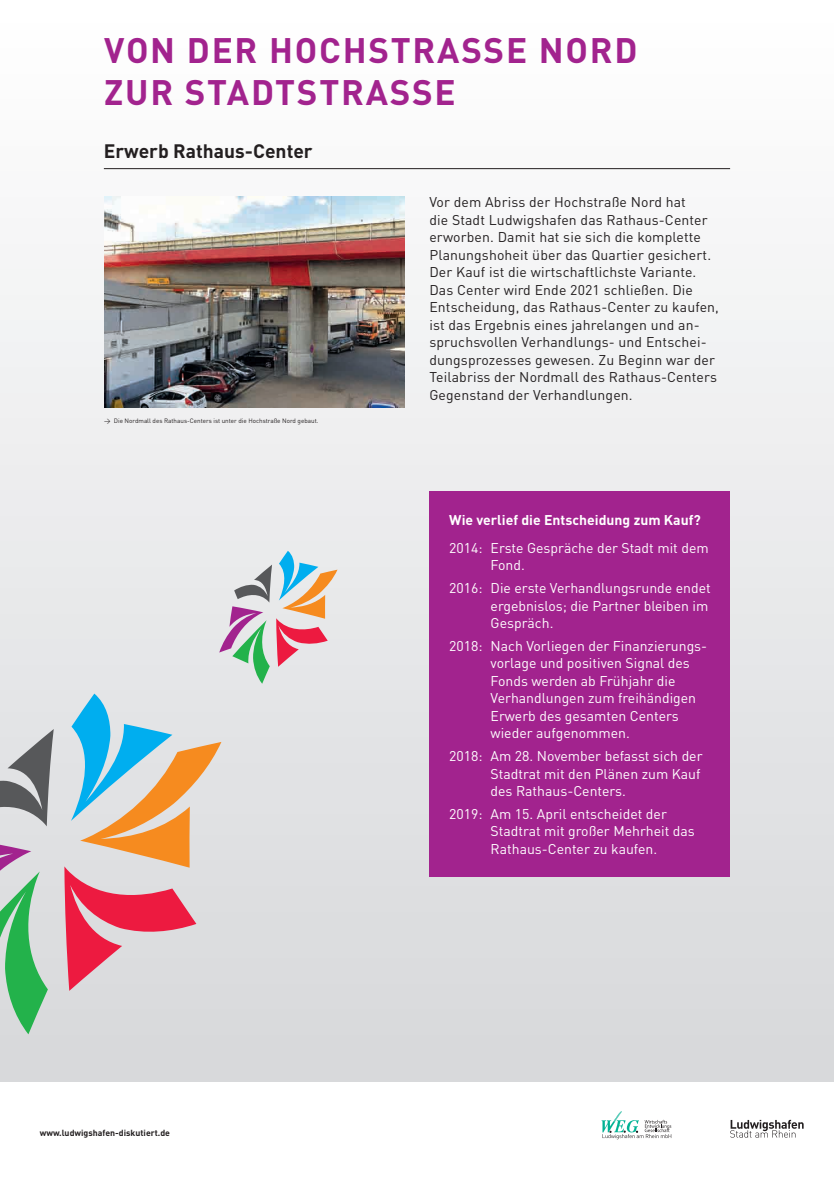
<style>
.page{position:relative;width:834px;height:1179px;background:#fff}
.page>*{position:absolute;margin:0;border:0;box-sizing:border-box;transform-origin:0 0}
.t1{font:700 35px/42px "FFDIN";letter-spacing:.05em;color:#a2238e}
.t2{font:700 19.25px "FFDIN";color:#231f20}
.t3{font:14px/17.5px "FFDIN";letter-spacing:.01em;color:#231f20}
.t4{font:14px/17.5px "FFDIN";color:#fff}
.t5{font:700 14px/28px "FFDIN";color:#fff}
.t6{font:700 8.75px "FFDIN";color:#231f20}
.t7{font:6.3px "FFDIN";color:#231f20}
.s1{font-weight:400}
</style>
<div class="page">
<svg style="left:730px;top:1120px;width:73px;height:17px"></svg>
<svg style="left:601px;top:1111px;width:70px;height:28px"></svg>
<div style="left:0;top:0;width:833px;height:1081px;background:linear-gradient(to bottom,#fff,#d6d7da)"></div>
<svg style="left:219px;top:551px;width:118px;height:133px;background:#cdc5c3"></svg>
<hr style="left:104px;top:168px;width:626px;height:1px;background:#231f20">
<img style="left:104px;top:197px;width:300px;height:211px">
<div style="left:429px;top:491px;width:300px;height:385px;background:#a2238e"></div>
<svg style="left:0;top:729px;width:54px;height:97px;background:#a0a1a3"></svg>
<svg style="left:64px;top:693px;width:157px;height:298px;background:#cfb6b5"></svg>
<svg style="left:0;top:836px;width:48px;height:198px;background:#93c5a3"></svg>
<p class="t1" style="left:104px;top:28px;width:534px">VON DER HOCHSTRASSE NORD<br>ZUR STADTSTRASSE</p>
<p class="t2" style="left:104px;top:139px;width:210px">Erwerb Rathaus-Center</p>
<p class="t7" style="left:104px;top:417px;width:216px">&gt; Die Nordmall des Rathaus-Centers ist unter die Hochstraße Nord gebaut.</p>
<p class="t6" style="left:40px;top:1127px;width:132px">www.ludwigshafen-diskutiert.de</p>
<p class="t3" style="left:429px;top:193px;width:291px">Vor dem Abriss der Hochstraße Nord hat<br>die Stadt Ludwigshafen das Rathaus-Center erworben. Damit hat sie sich die komplette Planungshoheit über das Quartier gesichert.<br>Der Kauf ist die wirtschaftlichste Variante.<br>Das Center wird Ende 2021 schließen. Die Entscheidung, das Rathaus-Center zu kaufen, ist das Ergebnis eines jahrelangen und an&shy;spruchsvollen Verhandlungs- und Entschei&shy;dungsprozesses gewesen. Zu Beginn war der Teilabriss der Nordmall des Rathaus-Centers Gegenstand der Verhandlungen.</p>
<p class="t5" style="left:449px;top:505px;width:261px">Wie verlief die Entscheidung zum Kauf?<br><span class="s1">2014: Erste Gespräche der Stadt mit dem</span></p>
<p class="t4" style="left:449px;top:554px;width:263px;line-height:22.8px;text-indent:41px">Fond.<br>2016: Die erste Verhandlungsrunde endet</p>
<p class="t4" style="left:490px;top:596px;width:219px">ergebnislos; die Partner bleiben im<br>Gespräch.</p>
<p class="t4" style="left:490px;top:637px;width:216px;text-indent:-41px">2018: Nach Vorliegen der Finanzierungs&shy;vorlage und positiven Signal des<br>Fonds werden ab Frühjahr die<br>Verhandlungen zum freihändigen<br>Erwerb des gesamten Centers wieder aufgenommen.</p>
<p class="t4" style="left:490px;top:747px;width:213px;text-indent:-41px">2018: Am 28. November befasst sich der<br>Stadtrat mit den Plänen zum Kauf des Rathaus-Centers.</p>
<p class="t4" style="left:490px;top:805px;width:206px;text-indent:-41px">2019: Am 15. April entscheidet der<br>Stadtrat mit großer Mehrheit das<br>Rathaus-Center zu kaufen.</p>
</div>
